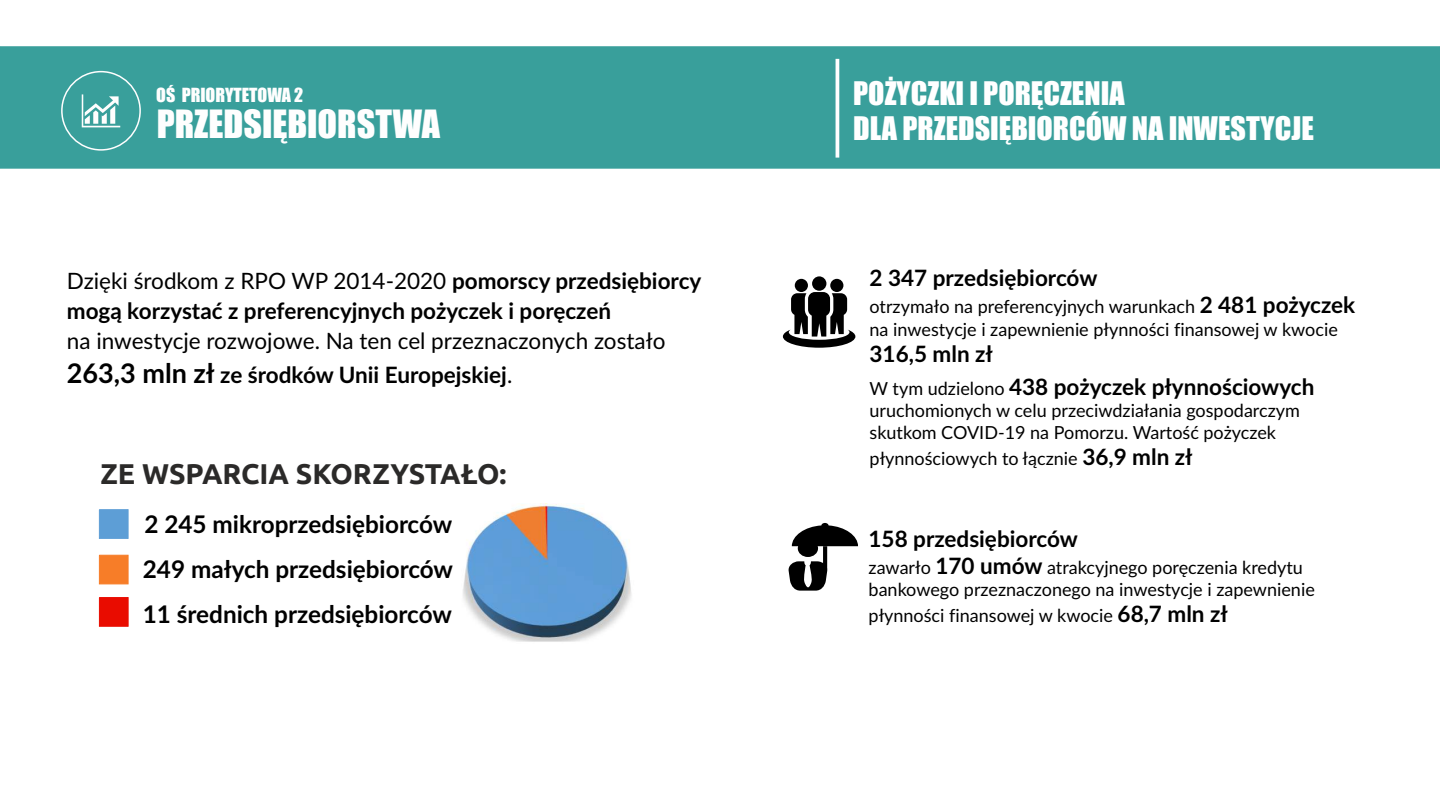
<style>
.page{position:relative;width:1440px;height:810px;background:#fff}
.page>*{position:absolute;margin:0;border:0;box-sizing:border-box;transform-origin:0 0}
.t1{font:36px "Impact";color:#fefefe}
.t2{font:30px/35.1px "Impact";color:#fff}
.t3{font:700 28.5px "Ubuntu";color:#2b2a29}
.t4{font:700 24.3px/44.9px "Lato";color:#000;text-align:justify}
.t5{font:700 22.5px/29.7px "Lato";color:#000}
.t6{font:22.5px/34.7px "Lato";color:#000}
.t7{font:18px/22.6px "Lato";color:#000}
.t8{font:18px "Impact";color:#fefefe}
.s1{font-weight:400}
.s2{font-weight:700;font-size:27px}
.s3{font-weight:700}
.s4{font-weight:700;font-size:22.5px}
.s5{font-weight:400;font-size:18px}
</style>
<div class="page">
<div style="left:0;top:47px;width:1439px;height:121px;background:#399f9b"></div>
<svg style="left:82px;top:94px;width:38px;height:33px"></svg>
<div style="left:61px;top:71px;width:80px;height:80px;border:2px solid #fefefe;border-radius:50%"></div>
<svg style="left:835px;top:59px;width:4px;height:99px"></svg>
<svg style="left:788px;top:523px;width:70px;height:67px"></svg>
<svg style="left:99px;top:509px;width:29px;height:30px"></svg>
<svg style="left:99px;top:555px;width:29px;height:29px"></svg>
<svg style="left:99px;top:597px;width:29px;height:29px"></svg>
<img style="left:463px;top:503px;width:169px;height:139px">
<svg style="left:783px;top:276px;width:72px;height:72px"></svg>
<p class="t8" style="left:156px;top:88px;width:148px">OŚ PRIORYTETOWA 2</p>
<h2 class="t2" style="left:853px;top:77px;width:462px">POŻYCZKI I PORĘCZENIA<br>DLA PRZEDSIĘBIORCÓW NA INWESTYCJE</h2>
<h1 class="t1" style="left:157px;top:109px;width:285px">PRZEDSIĘBIORSTWA</h1>
<p class="t5" style="left:67px;top:267px;width:636px"><span class="s1">Dzięki środkom z RPO WP 2014-2020</span> pomorscy przedsiębiorcy mogą korzystać z preferencyjnych pożyczek i poręczeń</p>
<p class="t6" style="left:67px;top:324px;width:600px">na inwestycje rozwojowe. Na ten cel przeznaczonych zostało<br><span class="s2">263,3 mln zł</span> <span class="s3">ze środków Unii Europejskiej</span>.</p>
<h3 class="t3" style="left:100px;top:462px;width:407px">ZE WSPARCIA SKORZYSTAŁO:</h3>
<h3 class="t4" style="left:143px;top:503px;width:312px">2 245 mikroprzedsiębiorców 249 małych przedsiębiorców 11 średnich przedsiębiorców</h3>
<p class="t5" style="left:869px;top:264px;width:229px">2 347 przedsiębiorców</p>
<p class="t7" style="left:869px;top:296px;width:487px">otrzymało na preferencyjnych warunkach <span class="s4">2 481 pożyczek </span>na inwestycje i zapewnienie płynności finansowej w kwocie</p>
<p class="t5" style="left:869px;top:338px;width:446px;line-height:32.9px">316,5 mln zł<br><span class="s5">W tym udzielono</span> 438 pożyczek płynnościowych</p>
<p class="t7" style="left:869px;top:401px;width:432px;line-height:21.6px">uruchomionych w celu przeciwdziałania gospodarczym skutkom COVID-19 na Pomorzu. Wartość pożyczek</p>
<p class="t7" style="left:869px;top:448px;width:324px">płynnościowych to łącznie <span class="s4">36,9 mln zł</span></p>
<p class="t5" style="left:868px;top:525px;width:211px">158 przedsiębiorców</p>
<p class="t7" style="left:868px;top:557px;width:448px">zawarło <span class="s4">170 umów</span> atrakcyjnego poręczenia kredytu bankowego przeznaczonego na inwestycje i zapewnienie</p>
<p class="t7" style="left:868px;top:605px;width:361px">płynności finansowej w kwocie <span class="s4">68,7 mln zł</span></p>
</div>
